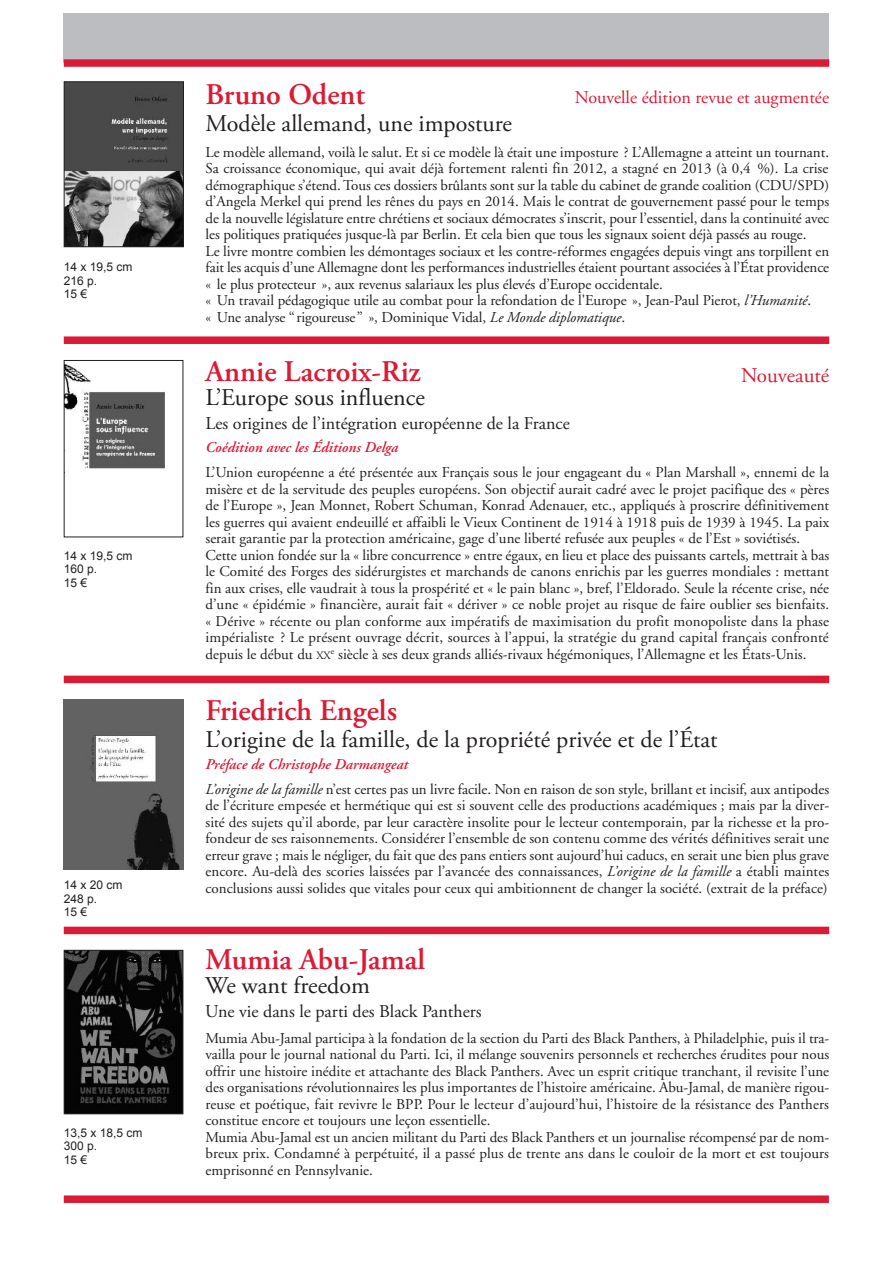
<style>
.page{position:relative;width:893px;height:1263px;background:#fff}
.page>*{position:absolute;margin:0;border:0;box-sizing:border-box;transform-origin:0 0}
.t1{font:600 30px "Adobe Garamond Pro";color:#dc1a36}
.t2{font:24px "Adobe Garamond Pro";color:#231f20}
.t3{font:21px "Adobe Garamond";color:#dc1a36}
.t4{font:18px "Adobe Garamond Pro";color:#231f20}
.t5{font:18px "Adobe Garamond";color:#dc1a36}
.t6{font:15px/16.5px "Adobe Garamond";color:#231f20}
.t7{font:italic 600 15px "Adobe Garamond";color:#dc1a36}
.t8{font:12px/13.5px "Arial";color:#231f20}
.s1{font-family:"Adobe Garamond Pro"}
.s2{font-style:italic}
.s3{font-size:11.25px}
.s4{font-weight:600;font-style:italic;color:#dc1a36}
</style>
<div class="page">
<div style="left:64px;top:13px;width:765px;height:50px;background:#bcbdc0"></div>
<div style="left:64px;top:59px;width:765px;height:8px;background:#dc1a36"></div>
<div style="left:64px;top:336px;width:765px;height:8px;background:#dc1a36"></div>
<div style="left:64px;top:1195px;width:765px;height:8px;background:#dc1a36"></div>
<div style="left:64px;top:927px;width:765px;height:7px;background:#dc1a36"></div>
<img style="left:66px;top:83px;width:116px;height:162px">
<div style="left:64px;top:81px;width:120px;height:166px;border:1px solid #231f20"></div>
<img style="left:66px;top:364px;width:99px;height:105px">
<img style="left:66px;top:952px;width:115px;height:160px">
<div style="left:64px;top:950px;width:119px;height:164px;border:1px solid #231f20"></div>
<div style="left:64px;top:676px;width:765px;height:7px;background:#dc1a36"></div>
<img style="left:64px;top:699px;width:119px;height:170px">
<p class="t8" style="left:64px;top:260px;width:70px">14 x 19,5 cm<br>216 p.<br>15 €</p>
<p class="t8" style="left:64px;top:549px;width:70px">14 x 19,5 cm<br>160 p.<br>15 €</p>
<p class="t8" style="left:64px;top:878px;width:60px">14 x 20 cm<br>248 p.<br>15 €</p>
<p class="t8" style="left:64px;top:1126px;width:80px">13,5 x 18,5 cm<br>300 p.<br>15 €</p>
<h1 class="t1" style="left:206px;top:82px;width:161px">Bruno Odent</h1>
<h2 class="t2" style="left:206px;top:113px;width:308px">Modèle allemand, une imposture</h2>
<p class="t5" style="left:575px;top:91px;width:256px">Nouvelle édition revue et augmentée</p>
<p class="t6" style="left:205px;top:145px;width:625px">Le modèle allemand, voilà le salut. Et si ce modèle là était une imposture ? L’Allemagne a atteint un tournant.<br>Sa croissance économique, qui avait déjà fortement ralenti fin 2012, a stagné en 2013 (à 0,4 %). La crise démographique s’étend. Tous ces dossiers brûlants sont sur la table du cabinet de grande coalition (CDU/SPD) d’Angela Merkel qui prend les rênes du pays en 2014. Mais le contrat de gouvernement passé pour le temps de la nouvelle législature entre chrétiens et sociaux démocrates s’inscrit, pour l’essentiel, dans la continuité avec les politiques pratiquées jusque-là par Berlin. Et cela bien que tous les signaux soient déjà passés au rouge.<br>Le livre montre combien les démontages sociaux et les contre-réformes engagées depuis vingt ans torpillent en fait les acquis d’une Allemagne dont les performances industrielles étaient pourtant associées à l’État providence <span class="s1">«</span> le plus protecteur <span class="s1">»</span>, aux revenus salariaux les plus élevés d’Europe occidentale.<br>« Un travail pédagogique utile au combat pour la refondation de l'Europe », Jean-Paul Pierot, <span class="s2">l’Humanité</span>.<br>« Une analyse “rigoureuse” », Dominique Vidal, <span class="s2">Le Monde diplomatique</span>.</p>
<h1 class="t1" style="left:206px;top:360px;width:217px">Annie Lacroix-Riz</h1>
<h2 class="t2" style="left:206px;top:388px;width:221px">L’Europe sous influence</h2>
<p class="t4" style="left:206px;top:416px;width:366px">Les origines de l’intégration européenne de la France</p>
<p class="t7" style="left:206px;top:441px;width:194px">Coédition avec les Éditions Delga</p>
<p class="t6" style="left:205px;top:466px;width:625px">L’Union européenne a été présentée aux Français sous le jour engageant du « Plan Marshall », ennemi de la misère et de la servitude des peuples européens. Son objectif aurait cadré avec le projet pacifique des « pères de l’Europe », Jean Monnet, Robert Schuman, Konrad Adenauer, etc., appliqués à proscrire définitivement les guerres qui avaient endeuillé et affaibli le Vieux Continent de 1914 à 1918 puis de 1939 à 1945. La paix serait garantie par la protection américaine, gage d’une liberté refusée aux peuples « de l’Est » soviétisés.<br>Cette union fondée sur la « libre concurrence » entre égaux, en lieu et place des puissants cartels, mettrait à bas le Comité des Forges des sidérurgistes et marchands de canons enrichis par les guerres mondiales : mettant fin aux crises, elle vaudrait à tous la prospérité et « le pain blanc », bref, l’Eldorado. Seule la récente crise, née d’une « épidémie » financière, aurait fait « dériver » ce noble projet au risque de faire oublier ses bienfaits. « Dérive » récente ou plan conforme aux impératifs de maximisation du profit monopoliste dans la phase impérialiste ? Le présent ouvrage décrit, sources à l’appui, la stratégie du grand capital français confronté depuis le début du <span class="s3">XX</span><sup>e</sup> siècle à ses deux grands alliés-rivaux hégémoniques, l’Allemagne et les États-Unis.</p>
<h3 class="t3" style="left:741px;top:367px;width:90px">Nouveauté</h3>
<h1 class="t1" style="left:206px;top:698px;width:193px">Friedrich Engels</h1>
<h2 class="t2" style="left:206px;top:729px;width:514px">L’origine de la famille, de la propriété privée et de l’État</h2>
<p class="t6" style="left:206px;top:753px;width:625px;line-height:25px"><span class="s4">Préface de Christophe Darmangeat<br></span><span class="s2">L’origine de la famille</span> n’est certes pas un livre facile. Non en raison de son style, brillant et incisif, aux antipodes</p>
<p class="t6" style="left:206px;top:799px;width:625px;text-align:justify">de l’écriture empesée et hermétique qui est si souvent celle des productions académiques ; mais par la diver&shy;sité des sujets qu’il aborde, par leur caractère insolite pour le lecteur contemporain, par la richesse et la pro&shy;fondeur de ses raisonnements. Considérer l’ensemble de son contenu comme des vérités définitives serait une erreur grave ; mais le négliger, du fait que des pans entiers sont aujourd’hui caducs, en serait une bien plus grave encore. Au-delà des scories laissées par l’avancée des connaissances, <span class="s2">L’origine de la famille</span> a établi maintes conclusions aussi solides que vitales pour ceux qui ambitionnent de changer la société. (extrait de la préface)</p>
<h1 class="t1" style="left:205px;top:947px;width:221px">Mumia Abu-Jamal</h1>
<h2 class="t2" style="left:205px;top:975px;width:166px">We want freedom</h2>
<p class="t4" style="left:205px;top:1004px;width:278px">Une vie dans le parti des Black Panthers</p>
<p class="t6" style="left:205px;top:1031px;width:625px">Mumia Abu-Jamal participa à la fondation de la section du Parti des Black Panthers, à Philadelphie, puis il tra&shy;vailla pour le journal national du Parti. Ici, il mélange souvenirs personnels et recherches érudites pour nous offrir une histoire inédite et attachante des Black Panthers. Avec un esprit critique tranchant, il revisite l’une des organisations révolutionnaires les plus importantes de l’histoire américaine. Abu-Jamal, de manière rigou&shy;reuse et poétique, fait revivre le BPP. Pour le lecteur d’aujourd’hui, l’histoire de la résistance des Panthers constitue encore et toujours une leçon essentielle.<br>Mumia Abu-Jamal est un ancien militant du Parti des Black Panthers et un journalise récompensé par de nom&shy;breux prix. Condamné à perpétuité, il a passé plus de trente ans dans le couloir de la mort et est toujours emprisonné en Pennsylvanie.</p>
</div>
